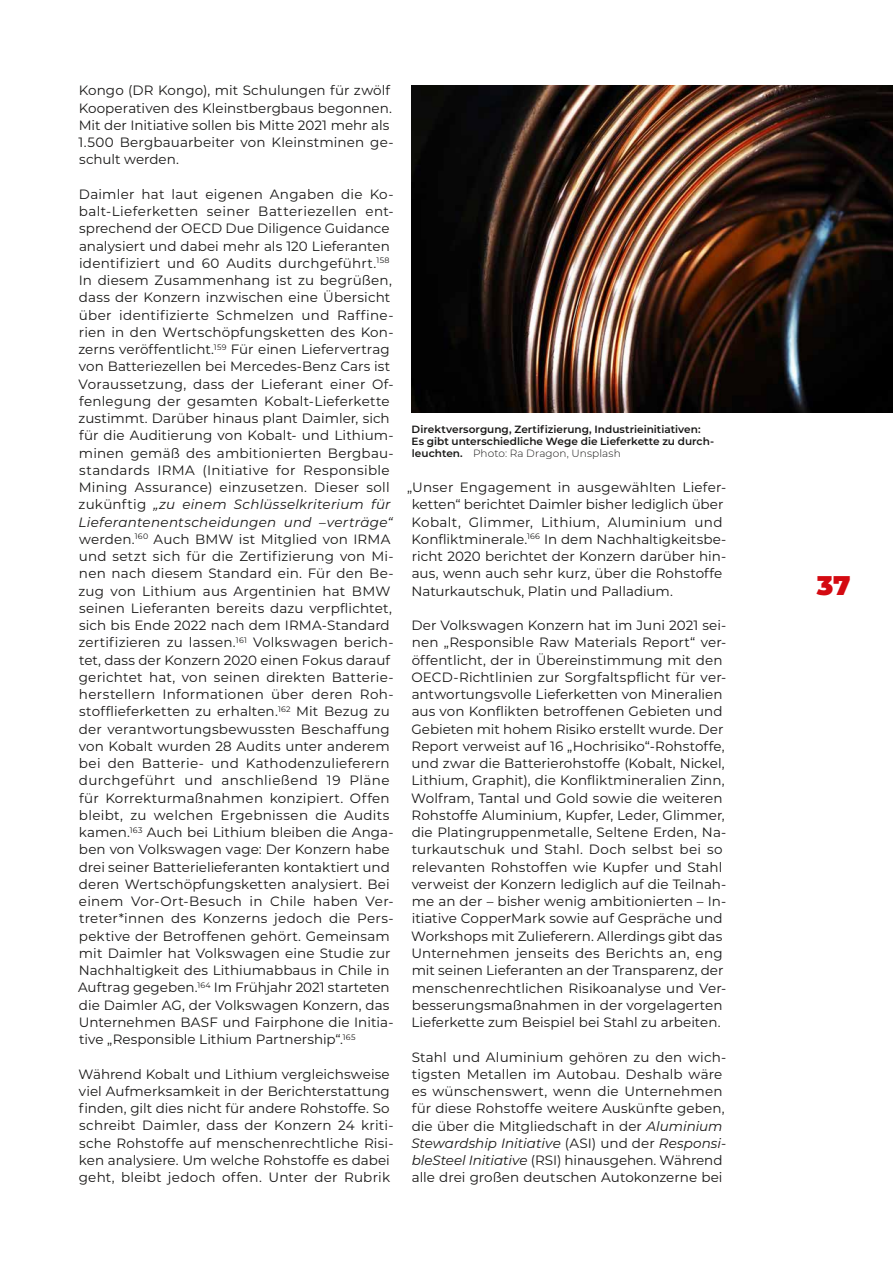
<style>
.page{position:relative;width:893px;height:1263px;background:#fff}
.page>*{position:absolute;margin:0;border:0;box-sizing:border-box;transform-origin:0 0}
.t1{font:900 27px "Montserrat";color:#d40a11}
.t2{font:13.5px/17.2px "Montserrat";letter-spacing:.005em;color:#181716}
.t3{font:600 10.5px/12px "Montserrat";color:#181716}
.s1{font-style:italic}
.s2{font-weight:300}
</style>
<div class="page">
<img style="left:411px;top:86px;width:482px;height:326px">
<p class="t2" style="left:78px;top:82px;width:317px">Kongo (DR Kongo), mit Schulungen für zwölf Kooperativen des Kleinstbergbaus begonnen.<br>Mit der Initiative sollen bis Mitte 2021 mehr als 1.500 Bergbauarbeiter von Kleinstminen ge&shy;schult werden.</p>
<p class="t2" style="left:78px;top:185px;width:317px">Daimler hat laut eigenen Angaben die Ko&shy;balt-Lieferketten seiner Batteriezellen ent&shy;sprechend der OECD Due Diligence Guidance analysiert und dabei mehr als 120 Lieferanten identifiziert und 60 Audits durchgeführt.<sup>158<br></sup>In diesem Zusammenhang ist zu begrüßen, dass der Konzern inzwischen eine Übersicht über identifizierte Schmelzen und Raffine&shy;rien in den Wertschöpfungsketten des Kon&shy;zerns veröffentlicht.<sup>159</sup> Für einen Liefervertrag von Batteriezellen bei Mercedes-Benz Cars ist Voraussetzung, dass der Lieferant einer Of&shy;fenlegung der gesamten Kobalt-Lieferkette zustimmt. Darüber hinaus plant Daimler, sich für die Auditierung von Kobalt- und Lithium&shy;minen gemäß des ambitionierten Bergbau&shy;standards IRMA (Initiative for Responsible Mining Assurance) einzusetzen. Dieser soll zukünftig <span class="s1">„zu einem Schlüsselkriterium für Lieferantenentscheidungen und –verträge“ </span>werden.<sup>160</sup> Auch BMW ist Mitglied von IRMA und setzt sich für die Zertifizierung von Mi&shy;nen nach diesem Standard ein. Für den Be&shy;zug von Lithium aus Argentinien hat BMW seinen Lieferanten bereits dazu verpflichtet, sich bis Ende 2022 nach dem IRMA-Standard zertifizieren zu lassen.<sup>161</sup> Volkswagen berich&shy;tet, dass der Konzern 2020 einen Fokus darauf gerichtet hat, von seinen direkten Batterie&shy;herstellern Informationen über deren Roh&shy;stofflieferketten zu erhalten.<sup>162</sup> Mit Bezug zu der verantwortungsbewussten Beschaffung von Kobalt wurden 28 Audits unter anderem bei den Batterie- und Kathodenzulieferern durchgeführt und anschließend 19 Pläne für Korrekturmaßnahmen konzipiert. Offen bleibt, zu welchen Ergebnissen die Audits kamen.<sup>163</sup> Auch bei Lithium bleiben die Anga&shy;ben von Volkswagen vage: Der Konzern habe drei seiner Batterielieferanten kontaktiert und deren Wertschöpfungsketten analysiert. Bei einem Vor-Ort-Besuch in Chile haben Ver&shy;treter*innen des Konzerns jedoch die Pers&shy;pektive der Betroffenen gehört. Gemeinsam mit Daimler hat Volkswagen eine Studie zur Nachhaltigkeit des Lithiumabbaus in Chile in Auftrag gegeben.<sup>164</sup> Im Frühjahr 2021 starteten die Daimler AG, der Volkswagen Konzern, das Unternehmen BASF und Fairphone die Initia&shy;tive „Responsible Lithium Partnership“.<sup>165</sup></p>
<p class="t2" style="left:78px;top:1065px;width:317px">Während Kobalt und Lithium vergleichsweise viel Aufmerksamkeit in der Berichterstattung finden, gilt dies nicht für andere Rohstoffe. So schreibt Daimler, dass der Konzern 24 kriti&shy;sche Rohstoffe auf menschenrechtliche Risi&shy;ken analysiere. Um welche Rohstoffe es dabei geht, bleibt jedoch offen. Unter der Rubrik</p>
<p class="t3" style="left:412px;top:423px;width:304px">Direktversorgung, Zertifizierung, Industrieinitiativen:<br>Es gibt unterschiedliche Wege die Lieferkette zu durch&shy;leuchten. <span class="s2">Photo: Ra Dragon, Unsplash</span></p>
<p class="t2" style="left:411px;top:478px;width:316px;text-indent:-4px">„Unser Engagement in ausgewählten Liefer&shy;ketten“ berichtet Daimler bisher lediglich über Kobalt, Glimmer, Lithium, Aluminium und Konfliktminerale.<sup>166</sup> In dem Nachhaltigkeitsbe&shy;richt 2020 berichtet der Konzern darüber hin&shy;aus, wenn auch sehr kurz, über die Rohstoffe Naturkautschuk, Platin und Palladium.</p>
<p class="t2" style="left:411px;top:616px;width:317px">Der Volkswagen Konzern hat im Juni 2021 sei&shy;nen „Responsible Raw Materials Report“ ver&shy;öffentlicht, der in Übereinstimmung mit den OECD-Richtlinien zur Sorgfaltspflicht für ver&shy;antwortungsvolle Lieferketten von Mineralien aus von Konflikten betroffenen Gebieten und Gebieten mit hohem Risiko erstellt wurde. Der Report verweist auf 16 „Hochrisiko“-Rohstoffe, und zwar die Batterierohstoffe (Kobalt, Nickel, Lithium, Graphit), die Konfliktmineralien Zinn, Wolfram, Tantal und Gold sowie die weiteren Rohstoffe Aluminium, Kupfer, Leder, Glimmer, die Platingruppenmetalle, Seltene Erden, Na&shy;turkautschuk und Stahl. Doch selbst bei so relevanten Rohstoffen wie Kupfer und Stahl verweist der Konzern lediglich auf die Teilnah&shy;me an der – bisher wenig ambitionierten – In&shy;itiative CopperMark sowie auf Gespräche und Workshops mit Zulieferern. Allerdings gibt das Unternehmen jenseits des Berichts an, eng mit seinen Lieferanten an der Transparenz, der menschenrechtlichen Risikoanalyse und Ver&shy;besserungsmaßnahmen in der vorgelagerten Lieferkette zum Beispiel bei Stahl zu arbeiten.</p>
<p class="t2" style="left:411px;top:1048px;width:316px">Stahl und Aluminium gehören zu den wich&shy;tigsten Metallen im Autobau. Deshalb wäre es wünschenswert, wenn die Unternehmen für diese Rohstoffe weitere Auskünfte geben, die über die Mitgliedschaft in der <span class="s1">Aluminium Stewardship Initiative</span> (ASI) und der <span class="s1">Responsi&shy;bleSteel Initiative</span> (RSI) hinausgehen. Während alle drei großen deutschen Autokonzerne bei</p>
<h1 class="t1" style="left:817px;top:565px;width:35px">37</h1>
</div>
